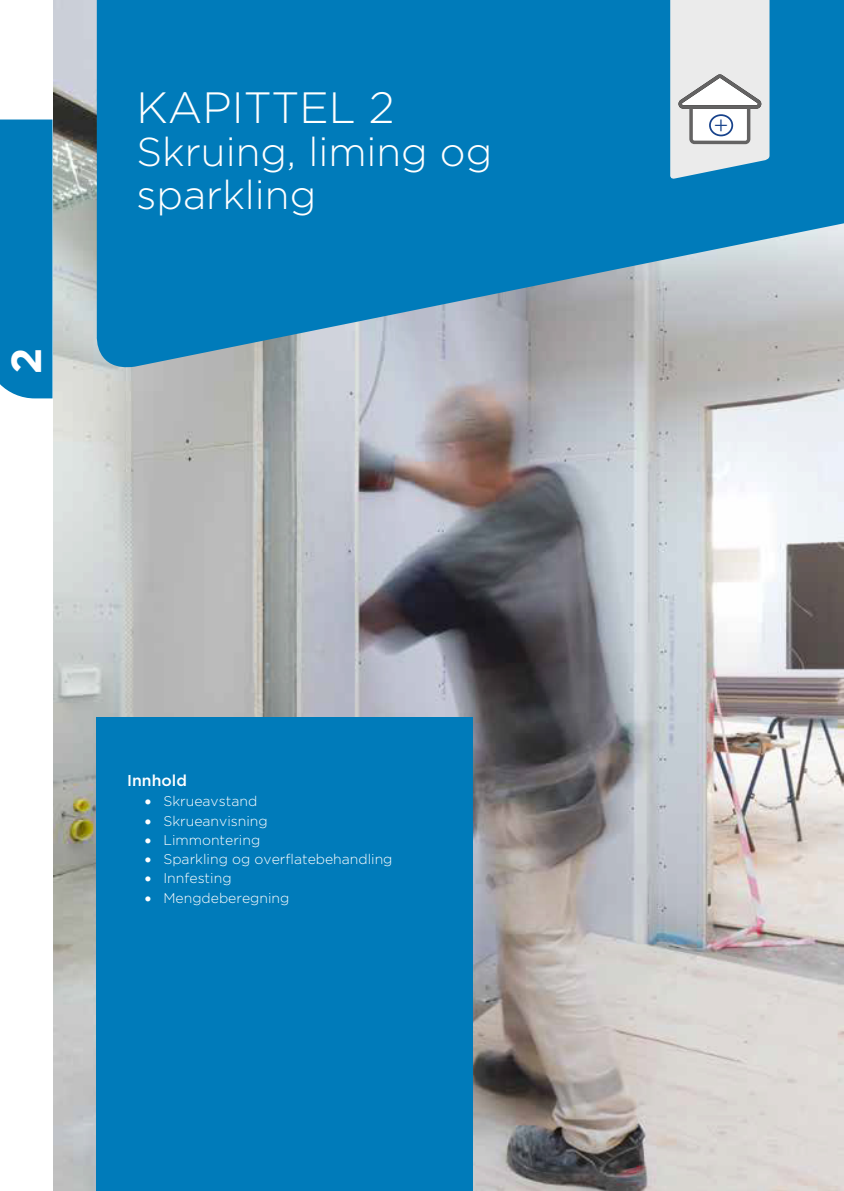
<style>
.page{position:relative;width:844px;height:1191px;background:#fff}
.page>*{position:absolute;margin:0;border:0;box-sizing:border-box;transform-origin:0 0}
.t1{font:300 43.75px "Gotham";color:#fff}
.t2{font:700 42px "Gotham";color:#fff}
.t3{font:300 40.25px/42.5px "Gotham";color:#fff}
.t4{font:300 24.5px "Gotham";color:#17428b}
.t5{font:500 15.75px "Gotham";color:#fff}
.t6{font:300 14px "Gotham";color:#fff}
</style>
<div class="page">
<div style="left:0;top:119px;width:52px;height:279px;background:#007bba"></div>
<img style="left:53px;top:0;width:790px;height:1191px">
<svg style="left:95px;top:0;width:748px;height:372px;background:#2788ba"></svg>
<div style="left:97px;top:717px;width:375px;height:474px;background:#007bba"></div>
<svg style="left:670px;top:0;width:99px;height:179px;background:#d7dee1"></svg>
<div style="left:708px;top:114px;width:25px;height:22px;border:2px solid #17428b;border-radius:50%"></div>
<h2 class="t2" style="left:-2px;top:374px;width:28px;rotate:-90deg">2</h2>
<h1 class="t1" style="left:136px;top:80px;width:259px">KAPITTEL 2</h1>
<h3 class="t3" style="left:136px;top:130px;width:357px">Skruing, liming og sparkling</h3>
<p class="t5" style="left:127px;top:770px;width:61px">Innhold</p>
<p class="t6" style="left:145px;top:792px;width:114px">• Skrueavstand</p>
<p class="t6" style="left:145px;top:812px;width:124px">• Skrueanvisning</p>
<p class="t6" style="left:145px;top:831px;width:117px">• Limmontering</p>
<p class="t6" style="left:145px;top:850px;width:249px">• Sparkling og overflatebehandling</p>
<p class="t6" style="left:145px;top:869px;width:88px">• Innfesting</p>
<p class="t6" style="left:145px;top:889px;width:146px">• Mengdeberegning</p>
<h3 class="t4" style="left:713px;top:110px;width:17px">+</h3>
</div>
